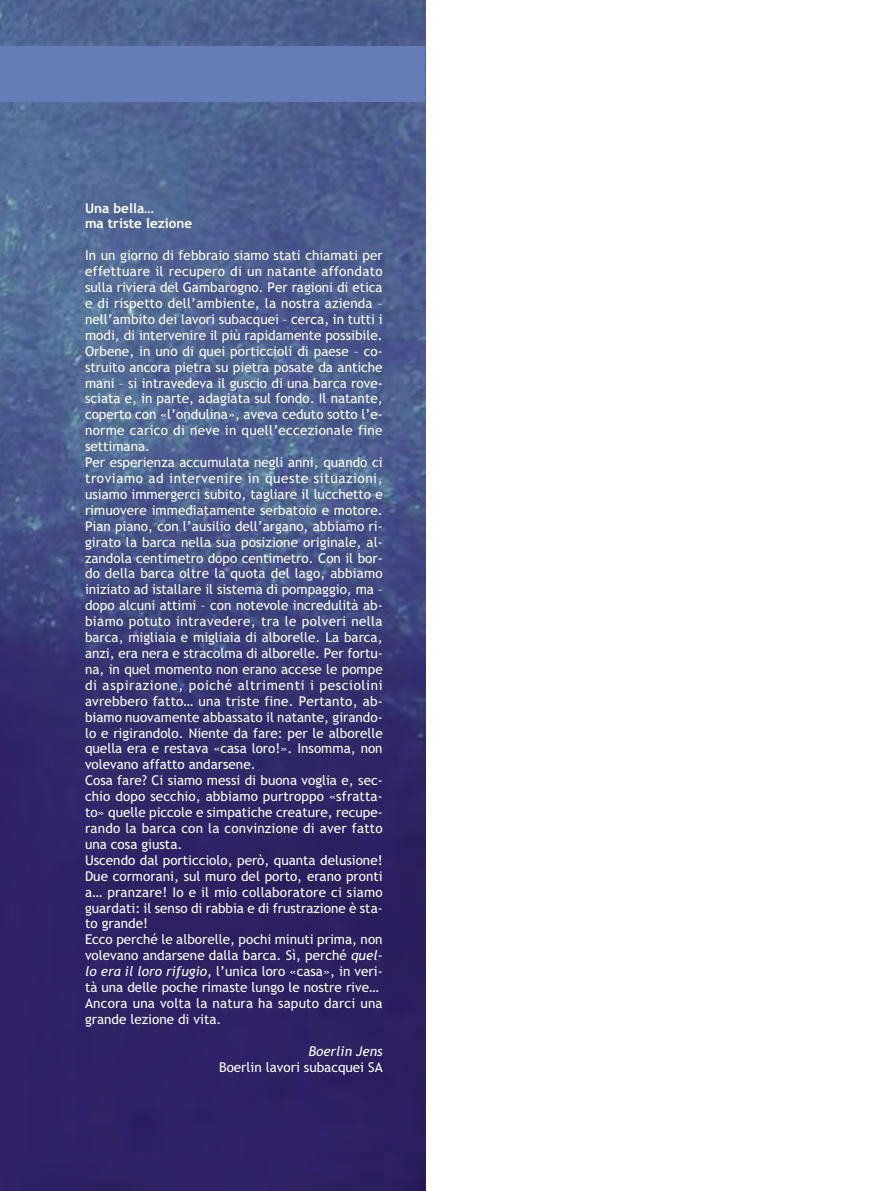
<style>
.page{position:relative;width:893px;height:1191px;background:#fff}
.page>*{position:absolute;margin:0;border:0;box-sizing:border-box;transform-origin:0 0}
.t1{font:13.5px/15.9px "Trebuchet MS";color:#fff}
.t2{font:700 13.5px/15.9px "Trebuchet MS";color:#fff}
.t3{font:italic 13.5px "Trebuchet MS";color:#fff}
.s1{font-style:italic}
</style>
<div class="page">
<img style="left:0;top:0;width:425px;height:1191px">
<div style="left:0;top:47px;width:425px;height:55px;background:#657cb8"></div>
<p class="t2" style="left:85px;top:200px;width:109px">Una bella…<br>ma triste lezione</p>
<p class="t1" style="left:85px;top:248px;width:299px">In un giorno di febbraio siamo stati chiamati per effettuare il recupero di un natante affondato sulla riviera del Gambarogno. Per ragioni di etica e di rispetto dell’ambiente, la nostra azienda – nell’ambito dei lavori subacquei – cerca, in tutti i modi, di intervenire il più rapidamente possibile.<br>Orbene, in uno di quei porticcioli di paese – co&shy;struito ancora pietra su pietra posate da antiche mani – si intravedeva il guscio di una barca rove&shy;sciata e, in parte, adagiata sul fondo. Il natante, coperto con «l’ondulina», aveva ceduto sotto l’e&shy;norme carico di neve in quell’eccezionale fine settimana.<br>Per esperienza accumulata negli anni, quando ci troviamo ad intervenire in queste situazioni, usiamo immergerci subito, tagliare il lucchetto e rimuovere immediatamente serbatoio e motore.<br>Pian piano, con l’ausilio dell’argano, abbiamo ri&shy;girato la barca nella sua posizione originale, al&shy;zandola centimetro dopo centimetro. Con il bor&shy;do della barca oltre la quota del lago, abbiamo iniziato ad istallare il sistema di pompaggio, ma – dopo alcuni attimi – con notevole incredulità ab&shy;biamo potuto intravedere, tra le polveri nella barca, migliaia e migliaia di alborelle. La barca, anzi, era nera e stracolma di alborelle. Per fortu&shy;na, in quel momento non erano accese le pompe di aspirazione, poiché altrimenti i pesciolini avrebbero fatto… una triste fine. Pertanto, ab&shy;biamo nuovamente abbassato il natante, girando&shy;lo e rigirandolo. Niente da fare: per le alborelle quella era e restava «casa loro!». Insomma, non volevano affatto andarsene.<br>Cosa fare? Ci siamo messi di buona voglia e, sec&shy;chio dopo secchio, abbiamo purtroppo «sfratta&shy;to» quelle piccole e simpatiche creature, recupe&shy;rando la barca con la convinzione di aver fatto una cosa giusta.<br>Uscendo dal porticciolo, però, quanta delusione!<br>Due cormorani, sul muro del porto, erano pronti a… pranzare! Io e il mio collaboratore ci siamo guardati: il senso di rabbia e di frustrazione è sta&shy;to grande!<br>Ecco perché le alborelle, pochi minuti prima, non volevano andarsene dalla barca. Sì, perché <span class="s1">quel&shy;lo era il loro rifugio</span>, l’unica loro «casa», in veri&shy;tà una delle poche rimaste lungo le nostre rive… Ancora una volta la natura ha saputo darci una grande lezione di vita.</p>
<p class="t3" style="left:308px;top:1043px;width:76px">Boerlin Jens</p>
<p class="t1" style="left:219px;top:1059px;width:165px">Boerlin lavori subacquei SA</p>
</div>
